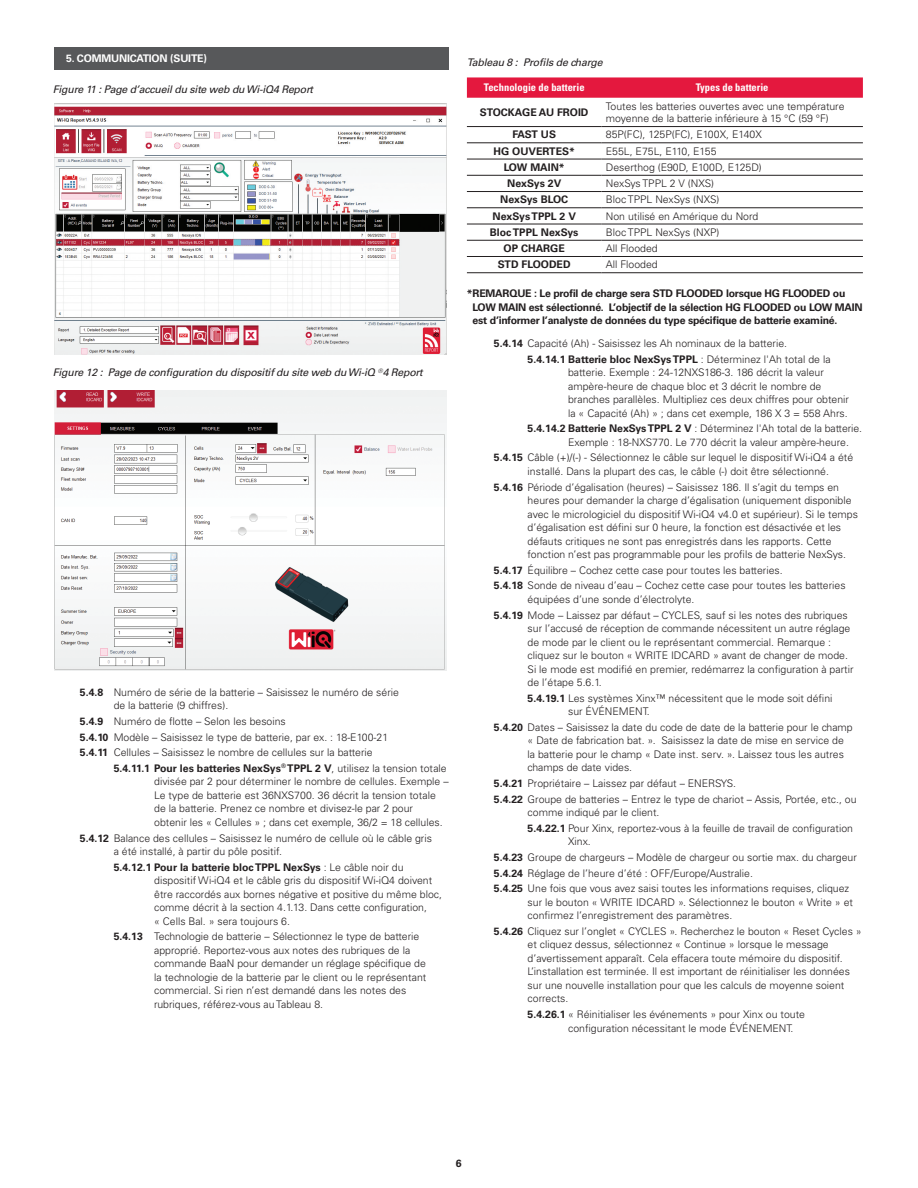
<style>
.page{position:relative;width:918px;height:1188px;background:#fff}
.page>*{position:absolute;margin:0;border:0;box-sizing:border-box;transform-origin:0 0}
.t1{font:300 10.5px/13.5px "Univers LT Std";color:#231f20}
.t2{font:700 10.5px/13.5px "Univers LT Std";letter-spacing:-.02em;color:#231f20}
.t3{font:italic 10.5px "Univers LT Std";letter-spacing:-.02em;color:#231f20}
.t4{font:700 10.5px "Univers LT Std";color:#231f20}
.t5{font:700 condensed 10.5px "Univers LT Std";color:#fff}
.t6{font:700 10.5px "Univers LT Std";letter-spacing:-.02em;color:#fff}
.s1{font-weight:700}
.s2{font-weight:700;color:#fff}
</style>
<div class="page">
<svg style="left:467px;top:77px;width:396px;height:21px;background:#e42044"></svg>
<hr style="left:467px;top:126px;width:135px;height:1px;background:#231f20">
<hr style="left:602px;top:126px;width:261px;height:1px;background:#231f20">
<hr style="left:467px;top:142px;width:135px;height:1px;background:#231f20">
<hr style="left:602px;top:142px;width:261px;height:1px;background:#231f20">
<hr style="left:467px;top:159px;width:135px;height:1px;background:#231f20">
<hr style="left:602px;top:159px;width:261px;height:1px;background:#231f20">
<hr style="left:467px;top:175px;width:135px;height:1px;background:#231f20">
<hr style="left:602px;top:175px;width:261px;height:1px;background:#231f20">
<hr style="left:467px;top:191px;width:135px;height:1px;background:#231f20">
<hr style="left:602px;top:191px;width:261px;height:1px;background:#231f20">
<hr style="left:467px;top:207px;width:135px;height:1px;background:#231f20">
<hr style="left:602px;top:207px;width:261px;height:1px;background:#231f20">
<hr style="left:467px;top:224px;width:135px;height:1px;background:#231f20">
<hr style="left:602px;top:224px;width:261px;height:1px;background:#231f20">
<hr style="left:467px;top:240px;width:135px;height:1px;background:#231f20">
<hr style="left:602px;top:240px;width:261px;height:1px;background:#231f20">
<hr style="left:467px;top:256px;width:135px;height:1px;background:#231f20">
<hr style="left:602px;top:256px;width:261px;height:1px;background:#231f20">
<hr style="left:467px;top:272px;width:135px;height:1px;background:#231f20">
<hr style="left:602px;top:272px;width:261px;height:1px;background:#231f20">
<img style="left:55px;top:391px;width:391px;height:280px">
<div style="left:55px;top:48px;width:394px;height:22px;background:#57585a"></div>
<img style="left:55px;top:103px;width:391px;height:251px">
<p class="t6" style="left:66px;top:52px;width:142px">5. COMMUNICATION (SUITE)</p>
<p class="t3" style="left:53px;top:83px;width:262px">Figure 11 : Page d’accueil du site web du Wi-iQ4 Report</p>
<p class="t3" style="left:53px;top:366px;width:371px">Figure 12 : Page de configuration du dispositif du site web du Wi-iQ <sup>®</sup>4 Report</p>
<p class="t1" style="left:114px;top:685px;width:287px;text-indent:-34px"><span class="s1">5.4.8</span> Numéro de série de la batterie – Saisissez le numéro de série de la batterie (9 chiffres).</p>
<p class="t1" style="left:80px;top:713px;width:310px;line-height:15.6px"><span class="s1">5.4.9</span> Numéro de flotte – Selon les besoins<br><span class="s1">5.4.10</span> Modèle – Saisissez le type de batterie, par ex. : 18-E100-21<br><span class="s1">5.4.11</span> Cellules – Saisissez le nombre de cellules sur la batterie</p>
<p class="t1" style="left:154px;top:761px;width:296px;text-indent:-41px"><span class="s1">5.4.11.1 Pour les batteries NexSys</span><sup>®</sup> <span class="s1">TPPL 2 V</span>, utilisez la tension totale divisée par 2 pour déterminer le nombre de cellules. Exemple – Le type de batterie est 36NXS700. 36 décrit la tension totale de la batterie. Prenez ce nombre et divisez-le par 2 pour<br>obtenir les « Cellules » ; dans cet exemple, 36/2 = 18 cellules.</p>
<p class="t1" style="left:114px;top:831px;width:320px;text-indent:-34px"><span class="s1">5.4.12</span> Balance des cellules – Saisissez le numéro de cellule où le câble gris a été installé, à partir du pôle positif.</p>
<p class="t1" style="left:154px;top:860px;width:289px;text-indent:-40px"><span class="s1">5.4.12.1 Pour la batterie bloc TPPL NexSys</span> : Le câble noir du dispositif Wi-iQ4 et le câble gris du dispositif Wi-iQ4 doivent être raccordés aux bornes négative et positive du même bloc, comme décrit à la section 4.1.13. Dans cette configuration,<br>« Cells Bal. » sera toujours 6.</p>
<p class="t1" style="left:154px;top:930px;width:274px;text-indent:-40px"><span class="s1">5.4.13</span> Technologie de batterie – Sélectionnez le type de batterie approprié. Reportez-vous aux notes des rubriques de la commande BaaN pour demander un réglage spécifique de la technologie de la batterie par le client ou le représentant commercial. Si rien n’est demandé dans les notes des rubriques, référez-vous au Tableau 8.</p>
<p class="t3" style="left:467px;top:56px;width:137px">Tableau 8 : Profils de charge</p>
<p class="t5" style="left:484px;top:81px;width:102px">Technologie de batterie</p>
<p class="t5" style="left:696px;top:81px;width:74px">Types de batterie</p>
<p class="t4" style="left:480px;top:106px;width:110px">STOCKAGE AU FROID</p>
<p class="t1" style="left:606px;top:100px;width:240px;line-height:12.6px">Toutes les batteries ouvertes avec une température moyenne de la batterie inférieure à 15 °C (59 °F)</p>
<p class="t2" style="left:512px;top:128px;width:45px">FAST US</p>
<p class="t1" style="left:606px;top:128px;width:157px">85P(FC), 125P(FC), E100X, E140X</p>
<p class="t4" style="left:494px;top:145px;width:83px">HG OUVERTES*</p>
<p class="t1" style="left:606px;top:144px;width:112px">E55L, E75L, E110, E155</p>
<p class="t2" style="left:504px;top:161px;width:63px">LOW MAIN*</p>
<p class="t1" style="left:606px;top:161px;width:157px">Deserthog (E90D, E100D, E125D)</p>
<p class="t4" style="left:507px;top:177px;width:56px">NexSys 2V</p>
<p class="t1" style="left:606px;top:177px;width:110px">NexSys TPPL 2 V (NXS)</p>
<p class="t4" style="left:500px;top:194px;width:70px">NexSys BLOC</p>
<p class="t1" style="left:606px;top:193px;width:115px">Bloc TPPL NexSys (NXS)</p>
<p class="t4" style="left:493px;top:210px;width:85px">NexSys TPPL 2 V</p>
<p class="t1" style="left:606px;top:209px;width:154px">Non utilisé en Amérique du Nord</p>
<p class="t4" style="left:490px;top:226px;width:90px">Bloc TPPL NexSys</p>
<p class="t1" style="left:606px;top:225px;width:115px">Bloc TPPL NexSys (NXP)</p>
<p class="t4" style="left:504px;top:242px;width:63px">OP CHARGE</p>
<p class="t1" style="left:606px;top:242px;width:53px">All Flooded</p>
<p class="t4" style="left:498px;top:259px;width:74px">STD FLOODED</p>
<p class="t1" style="left:606px;top:258px;width:53px">All Flooded</p>
<p class="t2" style="left:473px;top:287px;width:392px;text-indent:-6px">*REMARQUE : Le profil de charge sera STD FLOODED lorsque HG FLOODED ou<br>LOW MAIN est sélectionné. L’objectif de la sélection HG FLOODED ou LOW MAIN est d’informer l’analyste de données du type spécifique de batterie examiné.</p>
<p class="t1" style="left:528px;top:335px;width:304px;line-height:15.6px;text-indent:-34px"><span class="s1">5.4.14</span> Capacité (Ah) - Saisissez les Ah nominaux de la batterie.<br><span class="s1">5.4.14.1 Batterie bloc NexSys TPPL</span> : Déterminez l'Ah total de la</p>
<p class="t1" style="left:568px;top:366px;width:282px">batterie. Exemple : 24-12NXS186-3. 186 décrit la valeur ampère-heure de chaque bloc et 3 décrit le nombre de branches parallèles. Multipliez ces deux chiffres pour obtenir la « Capacité (Ah) » ; dans cet exemple, 186 X 3 = 558 Ahrs.</p>
<p class="t1" style="left:568px;top:422px;width:296px;text-indent:-40px"><span class="s1">5.4.14.2 Batterie NexSys TPPL 2 V</span> : Déterminez l'Ah total de la batterie.<br>Exemple : 18-NXS770. Le 770 décrit la valeur ampère-heure.</p>
<p class="t1" style="left:528px;top:451px;width:327px;text-indent:-34px"><span class="s1">5.4.15</span> Câble (+)/(-) - Sélectionnez le câble sur lequel le dispositif Wi-iQ4 a été installé. Dans la plupart des cas, le câble (-) doit être sélectionné.</p>
<p class="t1" style="left:528px;top:480px;width:332px;text-indent:-34px"><span class="s1">5.4.16</span> Période d’égalisation (heures) – Saisissez 186. Il s’agit du temps en heures pour demander la charge d’égalisation (uniquement disponible avec le micrologiciel du dispositif Wi-iQ4 v4.0 et supérieur). Si le temps d’égalisation est défini sur 0 heure, la fonction est désactivée et les défauts critiques ne sont pas enregistrés dans les rapports. Cette fonction n’est pas programmable pour les profils de batterie NexSys.</p>
<p class="t1" style="left:494px;top:562px;width:353px;line-height:15.6px"><span class="s1">5.4.17</span> Équilibre – Cochez cette case pour toutes les batteries.<br><span class="s1">5.4.18</span> Sonde de niveau d’eau – Cochez cette case pour toutes les batteries</p>
<p class="t1" style="left:494px;top:591px;width:355px;line-height:15.6px;text-indent:34px">équipées d’une sonde d’électrolyte.<br><span class="s1">5.4.19</span> Mode – Laissez par défaut – CYCLES, sauf si les notes des rubriques</p>
<p class="t1" style="left:528px;top:622px;width:327px">sur l’accusé de réception de commande nécessitent un autre réglage de mode par le client ou le représentant commercial. Remarque : cliquez sur le bouton « WRITE IDCARD » avant de changer de mode.<br>Si le mode est modifié en premier, redémarrez la configuration à partir de l’étape 5.6.1.</p>
<p class="t1" style="left:568px;top:691px;width:266px;text-indent:-40px"><span class="s1">5.4.19.1</span> Les systèmes Xinx™ nécessitent que le mode soit défini sur ÉVÉNEMENT.</p>
<p class="t1" style="left:528px;top:720px;width:327px;text-indent:-34px"><span class="s1">5.4.20</span> Dates – Saisissez la date du code de date de la batterie pour le champ « Date de fabrication bat. ». Saisissez la date de mise en service de la batterie pour le champ « Date inst. serv. ». Laissez tous les autres champs de date vides.</p>
<p class="t1" style="left:494px;top:776px;width:364px;line-height:15.6px"><span class="s1">5.4.21</span> Propriétaire – Laissez par défaut – ENERSYS.<br><span class="s1">5.4.22</span> Groupe de batteries – Entrez le type de chariot – Assis, Portée, etc., ou</p>
<p class="t1" style="left:528px;top:805px;width:327px;line-height:15.6px">comme indiqué par le client.<br><span class="s1">5.4.22.1</span> Pour Xinx, reportez-vous à la feuille de travail de configuration</p>
<p class="t1" style="left:494px;top:834px;width:365px;line-height:15.6px;text-indent:74px">Xinx.<br><span class="s1">5.4.23</span> Groupe de chargeurs – Modèle de chargeur ou sortie max. du chargeur <span class="s1">5.4.24</span> Réglage de l’heure d’été : OFF/Europe/Australie.<br><span class="s1">5.4.25</span> Une fois que vous avez saisi toutes les informations requises, cliquez</p>
<p class="t1" style="left:528px;top:895px;width:327px">sur le bouton « WRITE IDCARD ». Sélectionnez le bouton « Write » et confirmez l’enregistrement des paramètres.</p>
<p class="t1" style="left:528px;top:925px;width:336px;text-indent:-34px"><span class="s1">5.4.26</span> Cliquez sur l’onglet « CYCLES ». Recherchez le bouton « Reset Cycles » et cliquez dessus, sélectionnez « Continue » lorsque le message d’avertissement apparaît. Cela effacera toute mémoire du dispositif.<br>L’installation est terminée. Il est important de réinitialiser les données sur une nouvelle installation pour que les calculs de moyenne soient corrects.</p>
<p class="t1" style="left:528px;top:1008px;width:279px;text-align:right"><span class="s1">5.4.26.1</span> « Réinitialiser les événements » pour Xinx ou toute configuration nécessitant le mode ÉVÉNEMENT.<span class="s2">5.</span></p>
<p class="t2" style="left:456px;top:1157px;width:7px">6</p>
</div>
